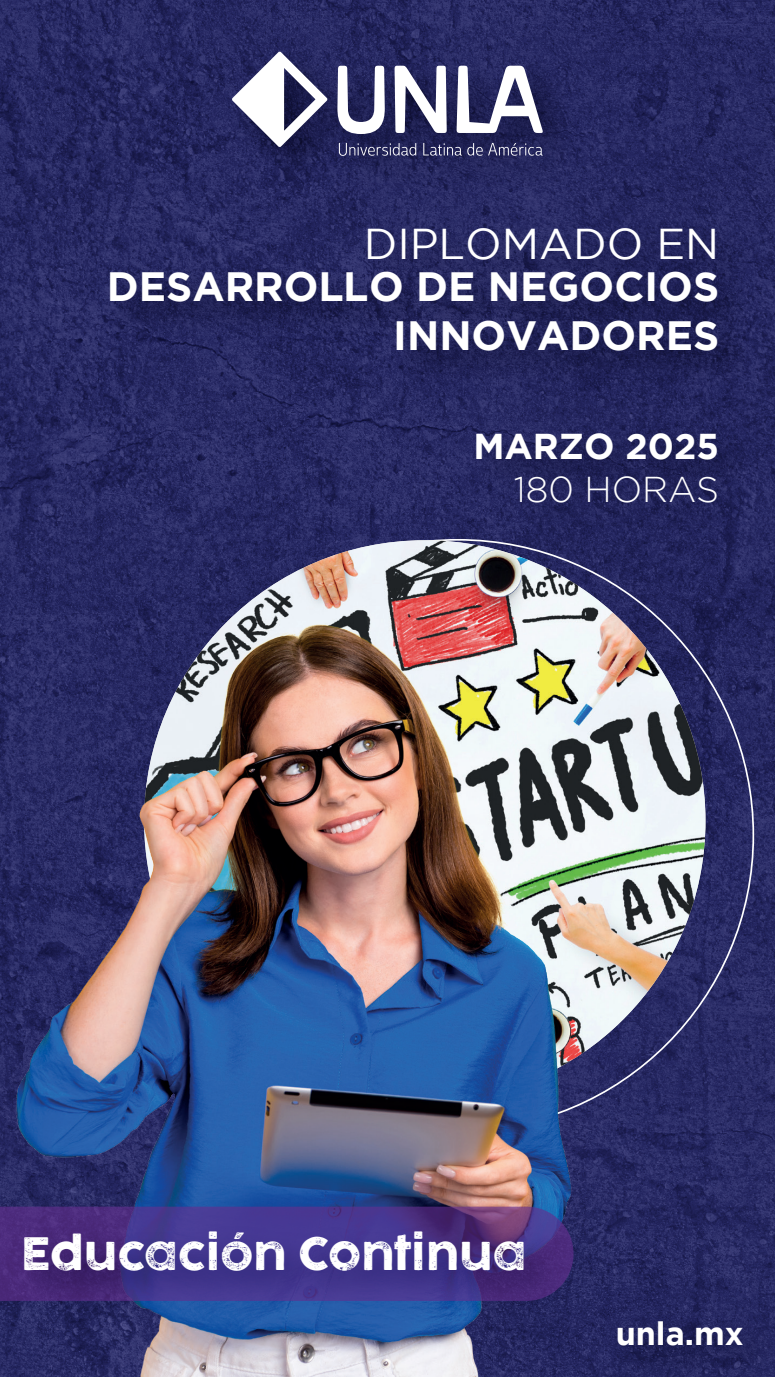
<style>
.page{position:relative;width:775px;height:1377px;background:#fff}
.page>*{position:absolute;margin:0;border:0;box-sizing:border-box;transform-origin:0 0}
.t1{font:43.43px "Cocogoose Pro Letterpress Trial";color:#fff}
.t2{font:42.98px "Gotham";color:#fff}
.t3{font:700 40.95px/49.1px "Gotham";color:#fff;text-align:right}
.t4{font:700 35.77px "Gotham";color:#fff}
.t5{font:300 35.77px "Gotham";color:#fff}
.t6{font:700 32.18px "Gotham";color:#fff}
</style>
<div class="page">
<img style="left:0;top:0;width:775px;height:1377px">
<img style="left:144px;top:540px;width:561px;height:555px">
<img style="left:214px;top:33px;width:379px;height:172px">
<svg style="left:232px;top:51px;width:96px;height:96px"></svg>
<svg style="left:337px;top:66px;width:48px;height:68px"></svg>
<svg style="left:395px;top:66px;width:52px;height:67px"></svg>
<svg style="left:457px;top:66px;width:86px;height:67px"></svg>
<svg style="left:339px;top:143px;width:77px;height:13px"></svg>
<svg style="left:423px;top:143px;width:120px;height:13px;background:#4a4b76"></svg>
<img style="left:455px;top:410px;width:314px;height:148px">
<img style="left:598px;top:1299px;width:177px;height:78px">
<img style="left:88px;top:248px;width:681px;height:159px">
<img style="left:345px;top:204px;width:424px;height:112px">
<img style="left:15px;top:610px;width:564px;height:767px">
<svg style="left:0;top:1207px;width:574px;height:94px;background:#4d3687"></svg>
<img style="left:3px;top:1213px;width:574px;height:136px">
<p class="t2" style="left:364px;top:220px;width:357px">DIPLOMADO EN</p>
<p class="t3" style="left:107px;top:261px;width:614px">DESARROLLO DE NEGOCIOS<br>INNOVADORES</p>
<p class="t4" style="left:473px;top:425px;width:247px">MARZO 2025</p>
<p class="t5" style="left:514px;top:469px;width:207px">180 HORAS</p>
<p class="t1" style="left:21px;top:1229px;width:507px">Educación Continua</p>
<p class="t6" style="left:616px;top:1315px;width:129px">unla.mx</p>
</div>
